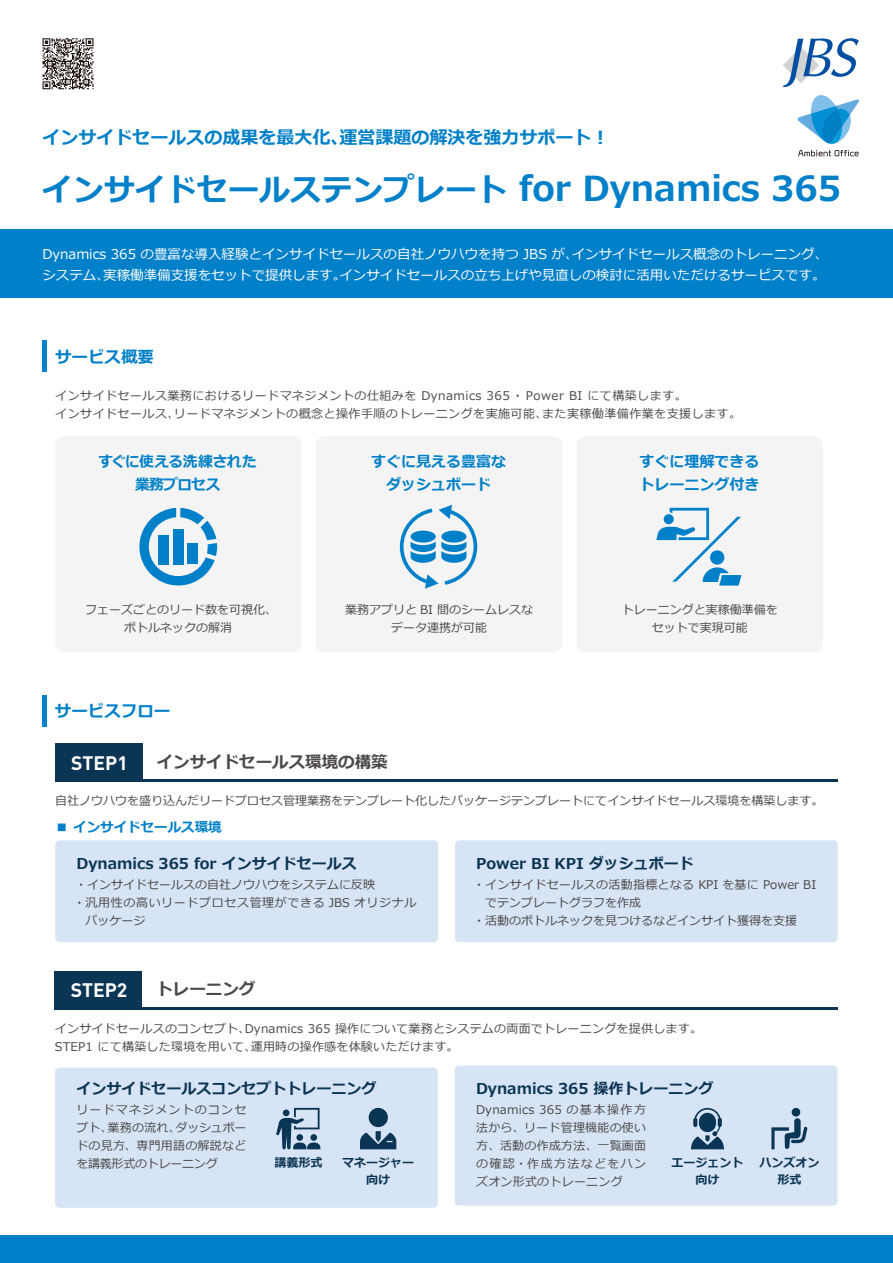
<style>
.page{position:relative;width:893px;height:1263px;background:#fff}
.page>*{position:absolute;margin:0;border:0;box-sizing:border-box;transform-origin:0 0}
.t1{font:700 31.05px "Meiryo";color:#0080c8}
.t2{font:700 19.35px "DIN Pro";color:#fff}
.t3{font:700 18px "Meiryo";color:#0080c8}
.t4{font:700 16.5px "Meiryo";color:#4c4948}
.t5{font:700 16.5px "Meiryo";color:#0080c8}
.t6{font:700 15px "Meiryo";color:#0b3554}
.t7{font:700 15px/22.5px "Meiryo";color:#0080c8;text-align:center}
.t8{font:700 15px/22.5px "Meiryo";letter-spacing:-.04em;color:#0080c8;text-align:center}
.t9{font:13.5px/21px "Meiryo";color:#fff}
.t10{font:700 13.5px "Meiryo";color:#0080c8}
.t11{font:12px/18px "Meiryo";letter-spacing:.02em;color:#4c4948;text-align:justify}
.t12{font:12px/18px "Meiryo";color:#4c4948;text-align:center}
.t13{font:12px/18px "Meiryo";letter-spacing:.04em;color:#4c4948}
.t14{font:12px "Meiryo";letter-spacing:.05em;color:#4c4948}
.t15{font:700 12px/16.5px "Meiryo";color:#0b3554;text-align:center}
.s1{font-size:34.5px}
</style>
<div class="page">
<div style="left:0;top:230px;width:893px;height:68px;background:#0080c8"></div>
<svg style="left:783px;top:38px;width:76px;height:49px"></svg>
<svg style="left:798px;top:150px;width:61px;height:6px"></svg>
<svg style="left:797px;top:95px;width:62px;height:49px"></svg>
<hr style="left:43px;top:340px;width:4px;height:32px;background:#0080c8">
<div style="left:0;top:1235px;width:893px;height:28px;background:#0080c8"></div>
<hr style="left:43px;top:695px;width:4px;height:32px;background:#0080c8">
<div style="left:55px;top:744px;width:87px;height:38px;background:#0b3554"></div>
<hr style="left:55px;top:779px;width:783px;height:3px;background:#0b3554">
<div style="left:55px;top:840px;width:383px;height:102px;background:#d7e4f5;border-radius:4px"></div>
<div style="left:455px;top:840px;width:383px;height:102px;background:#d7e4f5;border-radius:4px"></div>
<div style="left:316px;top:436px;width:246px;height:216px;background:#f4f4f4;border-radius:9px"></div>
<div style="left:55px;top:436px;width:246px;height:216px;background:#f4f4f4;border-radius:9px"></div>
<div style="left:577px;top:436px;width:246px;height:216px;background:#f4f4f4;border-radius:9px"></div>
<svg style="left:399px;top:505px;width:79px;height:84px"></svg>
<svg style="left:139px;top:508px;width:78px;height:77px"></svg>
<svg style="left:656px;top:508px;width:85px;height:78px"></svg>
<div style="left:55px;top:1068px;width:383px;height:140px;background:#d7e4f5;border-radius:4px"></div>
<div style="left:455px;top:1065px;width:382px;height:140px;background:#d7e4f5;border-radius:4px"></div>
<div style="left:55px;top:971px;width:87px;height:38px;background:#0b3554"></div>
<hr style="left:55px;top:1007px;width:782px;height:2px;background:#0b3554">
<svg style="left:771px;top:1107px;width:36px;height:42px"></svg>
<svg style="left:691px;top:1108px;width:33px;height:41px"></svg>
<div style="left:369px;top:1108px;width:19px;height:19px;background:#0b3554;border-radius:50%"></div>
<svg style="left:360px;top:1131px;width:36px;height:18px"></svg>
<svg style="left:276px;top:1108px;width:44px;height:41px"></svg>
<svg style="left:43px;top:38px;width:51px;height:51px"></svg>
<h3 class="t3" style="left:43px;top:125px;width:568px">インサイドセールスの成果を最大化、運営課題の解決を強力サポート︕</h3>
<h1 class="t1" style="left:42px;top:167px;width:801px">インサイドセールステンプレート <span class="s1">for Dynamics 365</span></h1>
<p class="t9" style="left:42px;top:244px;width:787px">Dynamics 365 の豊富な導入経験とインサイドセールスの自社ノウハウを持つ JBS が、インサイドセールス概念のトレーニング、システム、実稼働準備支援をセットで提供します。インサイドセールスの立ち上げや見直しの検討に活用いただけるサービスです。</p>
<p class="t9" style="left:166px;top:244px;width:15px">、</p>
<h3 class="t5" style="left:55px;top:345px;width:100px">サービス概要</h3>
<p class="t13" style="left:55px;top:387px;width:687px">インサイドセールス業務におけるリードマネジメントの仕組みを Dynamics 365 ・ Power BI にて構築します。<br>インサイドセールス、リードマネジメントの概念と操作手順のトレーニングを実施可能、また実稼働準備作業を支援します。</p>
<p class="t8" style="left:99px;top:451px;width:160px">すぐに使える洗練された業務プロセス</p>
<p class="t7" style="left:639px;top:451px;width:121px;text-align:left">すぐに理解できるトレーニング付き</p>
<p class="t7" style="left:371px;top:451px;width:136px">すぐに見える豊富なダッシュボード</p>
<p class="t12" style="left:85px;top:602px;width:194px">フェーズごとのリード数を可視化、ボトルネックの解消</p>
<p class="t12" style="left:622px;top:602px;width:157px">トレーニングと実稼働準備をセットで実現可能</p>
<p class="t12" style="left:345px;top:602px;width:189px">業務アプリと BI 間のシームレスなデータ連携が可能</p>
<h3 class="t5" style="left:55px;top:699px;width:117px">サービスフロー</h3>
<h2 class="t2" style="left:71px;top:747px;width:58px">STEP1</h2>
<h3 class="t4" style="left:157px;top:750px;width:232px">インサイドセールス環境の構築</h3>
<p class="t12" style="left:55px;top:792px;width:769px">自社ノウハウを盛り込んだリードプロセス管理業務をテンプレート化したパッケージテンプレートにてインサイドセールス環境を構築します。</p>
<p class="t10" style="left:55px;top:817px;width:168px">■ インサイドセールス環境</p>
<p class="t6" style="left:77px;top:853px;width:282px">Dynamics 365 for インサイドセールス</p>
<p class="t12" style="left:75px;top:876px;width:301px">・インサイドセールスの自社ノウハウをシステムに反映</p>
<p class="t14" style="left:74px;top:894px;width:344px">・汎用性の高いリードプロセス管理ができる JBS オリジナル</p>
<p class="t11" style="left:86px;top:912px;width:61px">パッケージ</p>
<h2 class="t2" style="left:71px;top:974px;width:58px">STEP2</h2>
<h3 class="t4" style="left:156px;top:977px;width:100px">トレーニング</h3>
<p class="t6" style="left:476px;top:853px;width:219px">Power BI KPI ダッシュボード</p>
<p class="t11" style="left:473px;top:876px;width:344px">・インサイドセールスの活動指標となる KPI を基に Power BI</p>
<p class="t12" style="left:485px;top:894px;width:157px">でテンプレートグラフを作成</p>
<p class="t12" style="left:473px;top:912px;width:325px">・活動のボトルネックを見つけるなどインサイト獲得を支援</p>
<p class="t11" style="left:55px;top:1020px;width:649px">インサイドセールスのコンセプト、Dynamics 365 操作について業務とシステムの両面でトレーニングを提供します。<br>STEP1 にて構築した環境を用いて、運用時の操作感を体験いただけます。</p>
<p class="t6" style="left:76px;top:1078px;width:301px">インサイドセールスコンセプトトレーニング</p>
<p class="t6" style="left:476px;top:1078px;width:239px">Dynamics 365 操作トレーニング</p>
<p class="t11" style="left:76px;top:1102px;width:172px">リードマネジメントのコンセプト、業務の流れ、ダッシュボードの見方、専門用語の解説などを講義形式のトレーニング</p>
<p class="t15" style="left:274px;top:1155px;width:49px">講義形式</p>
<p class="t15" style="left:342px;top:1155px;width:74px">マネージャー向け</p>
<p class="t11" style="left:476px;top:1102px;width:172px">Dynamics 365 の基本操作方法から、リード管理機能の使い方、活動の作成方法、一覧画面の確認・作成方法などをハンズオン形式のトレーニング</p>
<p class="t15" style="left:671px;top:1155px;width:73px">エージェント向け</p>
<p class="t15" style="left:759px;top:1155px;width:62px">ハンズオン形式</p>
</div>
